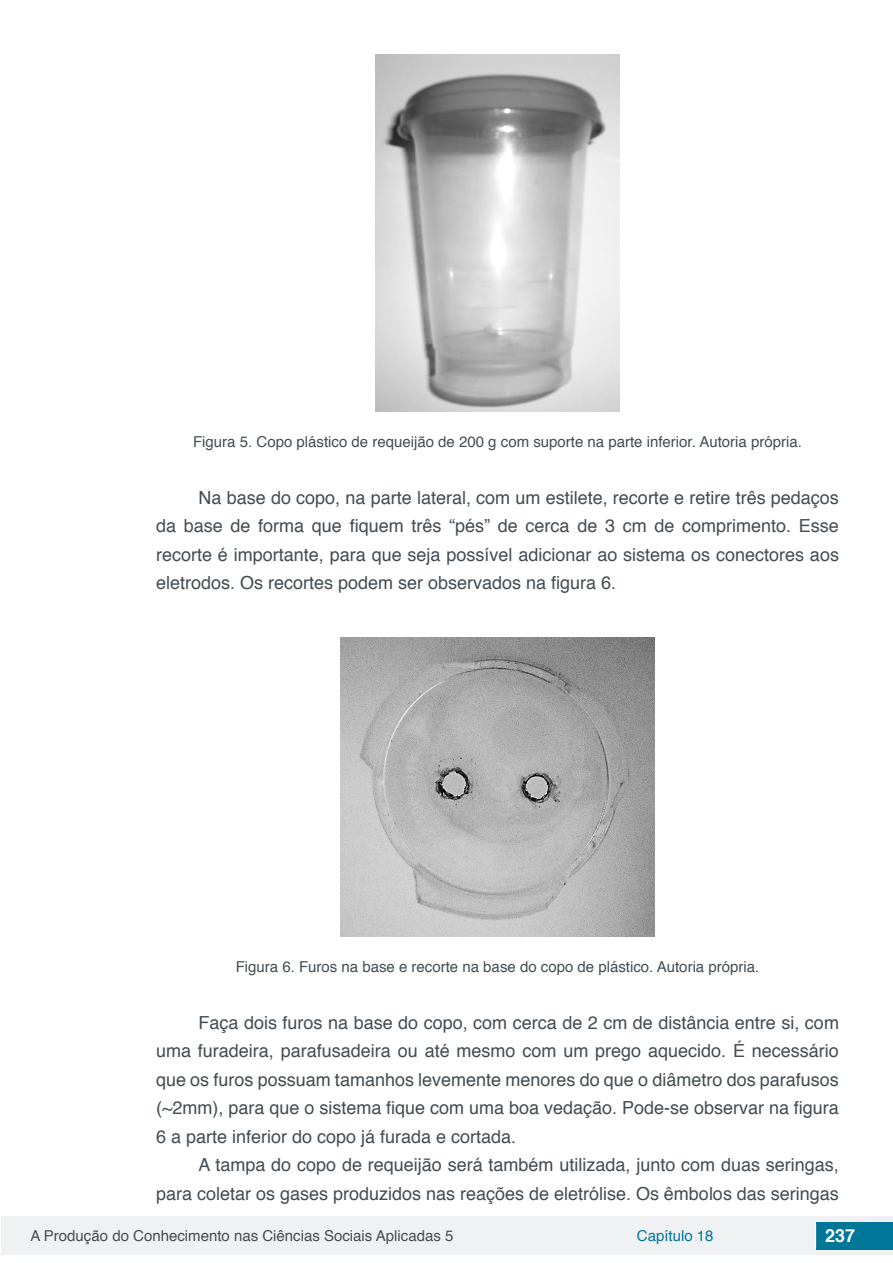
<style>
.page{position:relative;width:893px;height:1263px;background:#fff}
.page>*{position:absolute;margin:0;border:0;box-sizing:border-box;transform-origin:0 0}
.txt{font:18px/28.5px "Helvetica";color:#434c52;text-align:justify}
.t1{font:700 18px "Helvetica";color:#fff}
.info_tab_gra_imag{font:15px "Helvetica";color:#434c52}
.t2{font:15px "Helvetica";color:#007699}
</style>
<div class="page">
<div style="left:1px;top:1216px;width:891px;height:38px;background:#f0f1f2"></div>
<div style="left:816px;top:1222px;width:77px;height:27px;background:#007699"></div>
<svg style="left:815px;top:1224px;width:1px;height:24px"></svg>
<img style="left:375px;top:54px;width:245px;height:357px">
<img style="left:341px;top:637px;width:313px;height:300px">
<p class="info_tab_gra_imag" style="left:193px;top:430px;width:610px">Figura 5. Copo plástico de requeijão de 200 g com suporte na parte inferior. Autoria própria.</p>
<p class="txt" style="left:156px;top:483px;width:684px;text-indent:43px">Na base do copo, na parte lateral, com um estilete, recorte e retire três pedaços da base de forma que fiquem três “pés” de cerca de 3 cm de comprimento. Esse recorte é importante, para que seja possível adicionar ao sistema os conectores aos eletrodos. Os recortes podem ser observados na figura 6.</p>
<p class="info_tab_gra_imag" style="left:236px;top:955px;width:525px">Figura 6. Furos na base e recorte na base do copo de plástico. Autoria própria.</p>
<p class="txt" style="left:156px;top:1009px;width:684px;text-indent:43px">Faça dois furos na base do copo, com cerca de 2 cm de distância entre si, com uma furadeira, parafusadeira ou até mesmo com um prego aquecido. É necessário que os furos possuam tamanhos levemente menores do que o diâmetro dos parafusos (~2mm), para que o sistema fique com uma boa vedação. Pode-se observar na figura 6 a parte inferior do copo já furada e cortada.</p>
<p class="txt" style="left:156px;top:1151px;width:684px;text-align:right">A tampa do copo de requeijão será também utilizada, junto com duas seringas,<br>para coletar os gases produzidos nas reações de eletrólise. Os êmbolos das seringas</p>
<p class="info_tab_gra_imag" style="left:31px;top:1224px;width:424px">A Produção do Conhecimento nas Ciências Sociais Aplicadas 5</p>
<p class="t2" style="left:637px;top:1224px;width:78px">Capítulo 18</p>
<p class="t1" style="left:825px;top:1221px;width:32px">237</p>
</div>
